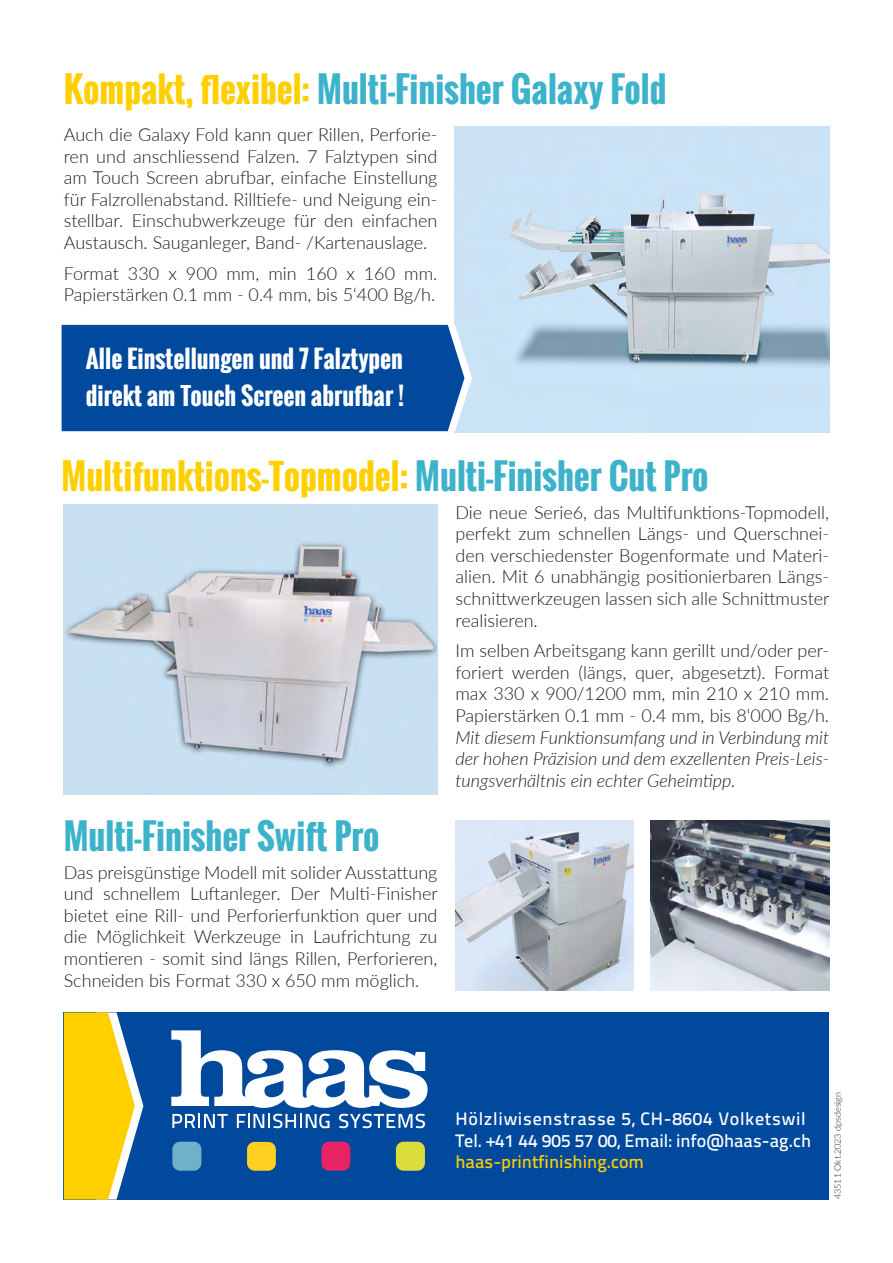
<style>
.page{position:relative;width:893px;height:1263px;background:#fff}
.page>*{position:absolute;margin:0;border:0;box-sizing:border-box;transform-origin:0 0}
.t1{font:700 34.5px "Oswald";color:#3db3cb}
.t2{font:700 34.5px "Oswald";color:#ffcf00}
.t3{font:700 24px/37.5px "Oswald";color:#fff}
.t4{font:300 18px/21.6px "Lato";color:#1d1d1b;text-align:justify}
.t5{font:italic 300 18px/21.6px "Lato";color:#1d1d1b;text-align:justify}
.t6{font:18px/21.6px "Titillium Text 25 L 600 wt";letter-spacing:.04em;color:#fff}
.t7{font:18px "Titillium Text 25 L 600 wt";color:#ffcf00}
.t8{font:300 9px "Lato";color:#1d1d1b}
.s1{color:#ffcf00}
.s2{color:#3db3cb}
</style>
<div class="page">
<div style="left:64px;top:1012px;width:765px;height:187px;background:#00499d"></div>
<img style="left:455px;top:126px;width:374px;height:306px">
<svg style="left:64px;top:1012px;width:79px;height:187px"></svg>
<div style="left:62px;top:325px;width:410px;height:106px;background:#00499d"></div>
<img style="left:64px;top:504px;width:373px;height:291px">
<img style="left:650px;top:820px;width:179px;height:170px">
<img style="left:455px;top:820px;width:179px;height:170px">
<div style="left:321px;top:1142px;width:29px;height:29px;background:#e72365;border-radius:8px"></div>
<div style="left:172px;top:1142px;width:29px;height:29px;background:#70b0c8;border-radius:8px"></div>
<div style="left:247px;top:1142px;width:29px;height:29px;background:#ffcf21;border-radius:8px"></div>
<div style="left:396px;top:1142px;width:29px;height:29px;background:#dbdd3b;border-radius:8px"></div>
<svg style="left:172px;top:1114px;width:56px;height:14px"></svg>
<svg style="left:237px;top:1114px;width:92px;height:14px"></svg>
<svg style="left:339px;top:1114px;width:86px;height:14px"></svg>
<svg style="left:171px;top:1030px;width:257px;height:78px"></svg>
<h1 class="t1" style="left:64px;top:63px;width:604px"><span class="s1">Kompakt, flexibel:</span> Multi-Finisher Galaxy Fold</h1>
<p class="t4" style="left:64px;top:123px;width:375px">Auch die Galaxy Fold kann quer Rillen, Perforie&shy;ren und anschliessend Falzen. 7 Falztypen sind am Touch Screen abrufbar, einfache Einstellung für Falzrollenabstand. Rilltiefe- und Neigung ein&shy;stellbar. Einschubwerkzeuge für den einfachen Austausch. Sauganleger, Band- /Kartenauslage.</p>
<p class="t4" style="left:64px;top:262px;width:375px">Format 330 x 900 mm, min 160 x 160 mm.<br>Papierstärken 0.1 mm - 0.4 mm, bis 5‘400 Bg/h.</p>
<h2 class="t3" style="left:86px;top:340px;width:320px">Alle Einstellungen und 7 Falztypen direkt am Touch Screen abrufbar !</h2>
<h1 class="t2" style="left:62px;top:450px;width:649px">Multifunktions-Topmodel: <span class="s2">Multi-Finisher Cut Pro</span></h1>
<h1 class="t1" style="left:64px;top:810px;width:317px">Multi-Finisher Swift Pro</h1>
<p class="t4" style="left:64px;top:861px;width:376px">Das preisgünstige Modell mit solider Ausstattung und schnellem Luftanleger. Der Multi-Finisher bietet eine Rill- und Perforierfunktion quer und die Möglichkeit Werkzeuge in Laufrichtung zu montieren - somit sind längs Rillen, Perforieren, Schneiden bis Format 330 x 650 mm möglich.</p>
<p class="t4" style="left:455px;top:501px;width:376px">Die neue Serie6, das Multifunktions-Topmodell, perfekt zum schnellen Längs- und Querschnei&shy;den verschiedenster Bogenformate und Materi&shy;alien. Mit 6 unabhängig positionierbaren Längs&shy;schnittwerkzeugen lassen sich alle Schnittmuster realisieren.</p>
<p class="t4" style="left:455px;top:639px;width:375px">Im selben Arbeitsgang kann gerillt und/oder per&shy;foriert werden (längs, quer, abgesetzt). Format max 330 x 900/1200 mm, min 210 x 210 mm.<br>Papierstärken 0.1 mm - 0.4 mm, bis 8‘000 Bg/h.</p>
<p class="t5" style="left:455px;top:726px;width:375px">Mit diesem Funktionsumfang und in Verbindung mit der hohen Präzision und dem exzellenten Preis-Leis&shy;tungsverhältnis ein echter Geheimtipp.</p>
<p class="t6" style="left:455px;top:1107px;width:357px">Hölzliwisenstrasse 5, CH-8604 Volketswil<br>Tel. +41 44 905 57 00, Email: info@haas-ag.ch</p>
<p class="t7" style="left:455px;top:1148px;width:190px">haas-printfinishing.com</p>
<p class="t8" style="left:831px;top:1199px;width:109px;rotate:-90deg">43511 Okt.2023 dpsdesign</p>
</div>
